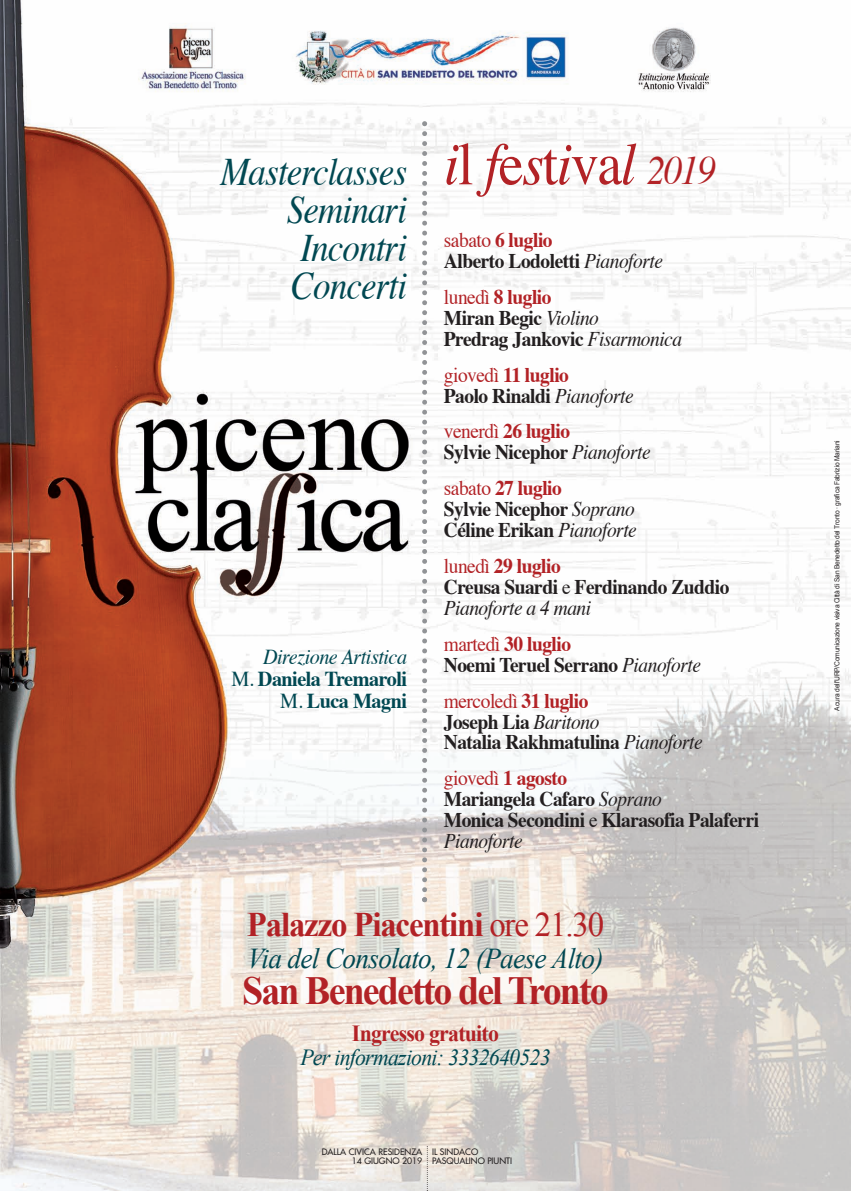
<style>
.page{position:relative;width:851px;height:1191px;background:#fff}
.page>*{position:absolute;margin:0;border:0;box-sizing:border-box;transform-origin:0 0}
.t1{font:italic 60px "Times";color:#b22226;scale:.93 1}
.t2{font:700 39.9px "Times New Roman";letter-spacing:-.05em;color:#b22226;scale:.95 1}
.t3{font:italic 38.9px/38px "Times";letter-spacing:-.025em;color:#014852;text-align:right;scale:.9 1}
.t4{font:700 34.5px "Times New Roman";letter-spacing:-.035em;color:#b22226;scale:.95 1}
.t5{font:italic 28.8px "Times New Roman";letter-spacing:-.025em;color:#014852;scale:.95 1}
.t6{font:italic 23px "Times New Roman";letter-spacing:-.035em;color:#014852;scale:.95 1}
.t7{font:700 23px "Times New Roman";letter-spacing:-.035em;color:#b22226;scale:.95 1}
.t8{font:700 21.2px/21.9px "Times";letter-spacing:-.025em;color:#014852;text-align:right;scale:.95 1}
.t9{font:700 20.9px/20.9px "Times";letter-spacing:-.025em;color:#231f20;scale:.93 1}
.t10{font:8.7px/8.7px "Futura";color:#231f20;text-align:right}
.t11{font:7px "Arial";letter-spacing:-.025em;color:#231f20;scale:.95 1}
.s1{font-weight:400;font-style:italic}
.s2{font-weight:400}
.s3{font-style:normal}
.s4{font-size:40px}
.s5{font-weight:400;color:#b22226}
.s6{color:#b22226}
</style>
<div class="page">
<img style="left:0;top:0;width:850px;height:1191px">
<svg style="left:422px;top:121px;width:5px;height:781px"></svg>
<svg style="left:426px;top:1146px;width:1px;height:45px"></svg>
<h3 class="t3" style="left:220px;top:156px;width:209px">Masterclasses<br>Seminari<br>Incontri<br>Concerti</h3>
<p class="t8" style="left:231px;top:648px;width:186px"><span class="s1">Direzione Artistica<br></span><span class="s2">M.</span> Daniela Tremaroli<br><span class="s2">M.</span> Luca Magni</p>
<h1 class="t1" style="left:444px;top:139px;width:294px">i<span class="s3">l</span> f<span class="s3">e</span>s<span class="s3">t</span>i<span class="s3">va</span>l <span class="s4">2019</span></h1>
<p class="t9" style="left:444px;top:231px;width:237px"><span class="s5">sabato</span> <span class="s6">6 luglio<br></span>Alberto Lodoletti <span class="s1">Pianoforte</span></p>
<p class="t9" style="left:444px;top:288px;width:258px"><span class="s5">lunedì</span> <span class="s6">8 luglio<br></span>Miran Begic <span class="s1">Violino<br></span>Predrag Jankovic <span class="s1">Fisarmonica</span></p>
<p class="t9" style="left:444px;top:366px;width:206px"><span class="s5">giovedì</span> <span class="s6">11 luglio<br></span>Paolo Rinaldi <span class="s1">Pianoforte</span></p>
<p class="t9" style="left:444px;top:423px;width:224px"><span class="s5">venerdì</span> <span class="s6">26 luglio<br></span>Sylvie Nicephor <span class="s1">Pianoforte</span></p>
<p class="t9" style="left:444px;top:479px;width:209px"><span class="s5">sabato</span> <span class="s6">27 luglio<br></span>Sylvie Nicephor <span class="s1">Soprano<br></span>Céline Erikan <span class="s1">Pianoforte</span></p>
<p class="t9" style="left:444px;top:557px;width:308px"><span class="s5">lunedì</span> <span class="s6">29 luglio<br></span>Creusa Suardi <span class="s2">e</span> Ferdinando Zuddio<br><span class="s1">Pianoforte a 4 mani</span></p>
<p class="t9" style="left:444px;top:635px;width:278px"><span class="s5">martedì</span> <span class="s6">30 luglio<br></span>Noemi Teruel Serrano <span class="s1">Pianoforte</span></p>
<p class="t9" style="left:444px;top:692px;width:280px"><span class="s5">mercoledì</span> <span class="s6">31 luglio<br></span>Joseph Lia <span class="s1">Baritono<br></span>Natalia Rakhmatulina <span class="s1">Pianoforte</span></p>
<p class="t9" style="left:444px;top:769px;width:340px"><span class="s5">giovedì</span> <span class="s6">1 agosto<br></span>Mariangela Cafaro <span class="s1">Soprano<br></span>Monica Secondini <span class="s2">e</span> Klarasofia Palaferri<br><span class="s1">Pianoforte</span></p>
<h3 class="t4" style="left:247px;top:905px;width:377px">Palazzo Piacentini <span class="s2">ore 21.30</span></h3>
<h3 class="t5" style="left:247px;top:942px;width:376px">Via del Consolato, 12 (Paese Alto)</h3>
<h2 class="t2" style="left:242px;top:968px;width:387px">San Benedetto del Tronto</h2>
<p class="t7" style="left:352px;top:1020px;width:156px">Ingresso gratuito</p>
<p class="t6" style="left:300px;top:1044px;width:265px">Per informazioni: 3332640523</p>
<p class="t10" style="left:322px;top:1148px;width:102px">DALLA CIVICA RESIDENZA<br>14 GIUGNO 2019</p>
<p class="t10" style="left:432px;top:1148px;width:82px;text-align:left">IL SINDACO<br>PASQUALINO PIUNTI</p>
<p class="t11" style="left:832px;top:711px;width:287px;rotate:-90deg">A cura dell'URP/Comunicazione visiva Città di San Benedetto del Tronto · grafica Fabrizio Mariani</p>
</div>
